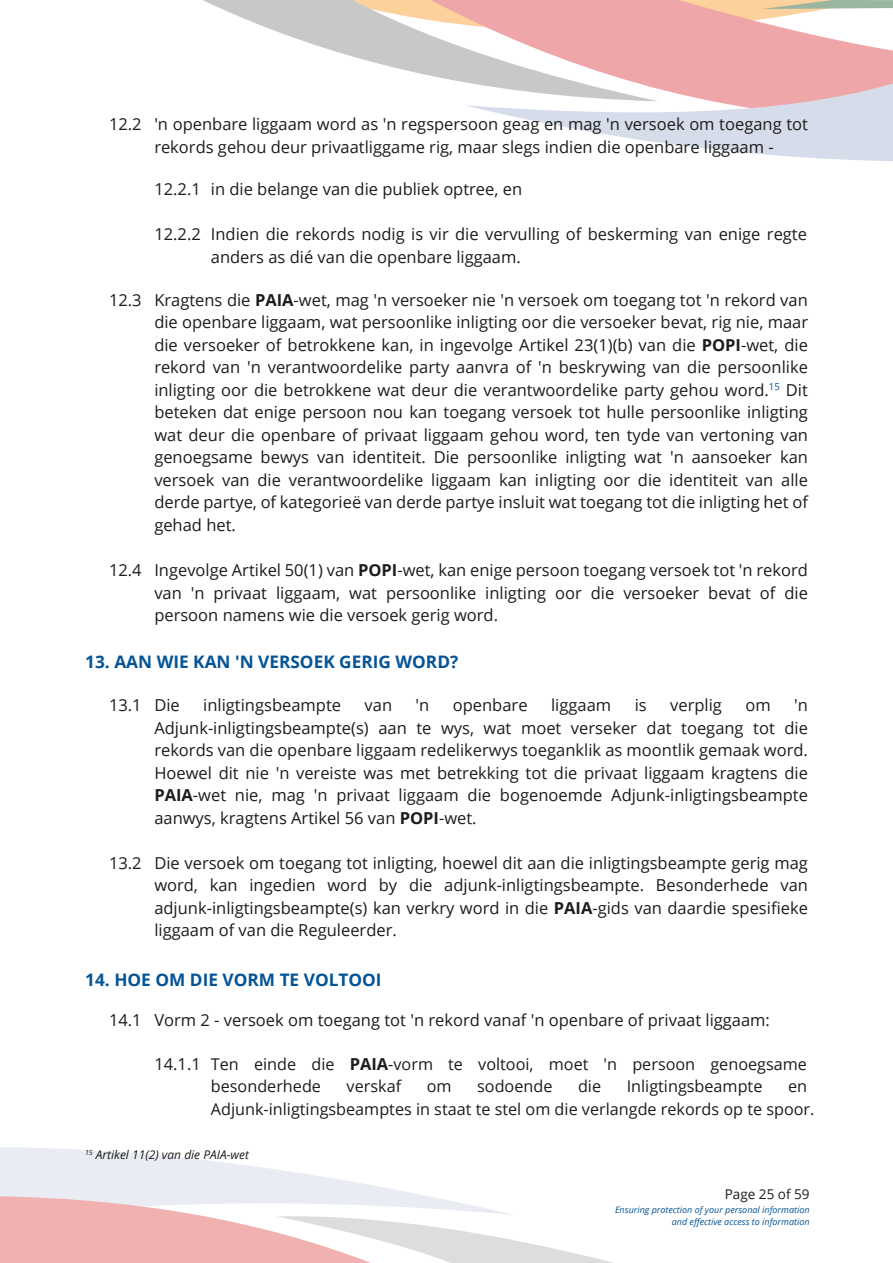
<style>
.page{position:relative;width:893px;height:1263px;background:#fff}
.page>*{position:absolute;margin:0;border:0;box-sizing:border-box;transform-origin:0 0}
.t1{font:700 17.25px "Open Sans";color:#045496}
.t2{font:16.5px/22.5px "Open Sans";color:#1c1c1b;text-align:justify}
.t3{font:16.2px/22.5px "Open Sans";color:#1c1c1b}
.t4{font:13.5px "Open Sans";color:#1c1c1b}
.t5{font:italic 12px "Open Sans";color:#1c1c1b}
.t6{font:italic 9px/12px "Open Sans";color:#025495;text-align:right}
.s1{font-weight:700}
.s2{font-size:16.5px}
.s3{font-weight:700;font-size:16.5px}
</style>
<div class="page">
<svg style="left:659px;top:0;width:234px;height:83px;fill:#efa6a9"></svg>
<svg style="left:203px;top:0;width:456px;height:83px"></svg>
<svg style="left:466px;top:83px;width:427px;height:78px"></svg>
<svg style="left:0;top:1147px;width:614px;height:116px"></svg>
<p class="t2" style="left:154px;top:114px;width:655px;text-indent:-45px">12.2 'n openbare liggaam word as 'n regspersoon geag en mag 'n versoek om toegang tot rekords gehou deur privaatliggame rig, maar slegs indien die openbare liggaam -</p>
<p class="t2" style="left:109px;top:290px;width:34px">12.3</p>
<p class="t2" style="left:109px;top:560px;width:34px">12.4</p>
<p class="t2" style="left:154px;top:180px;width:48px">12.2.1</p>
<p class="t2" style="left:154px;top:225px;width:48px">12.2.2</p>
<p class="t2" style="left:211px;top:180px;width:313px">in die belange van die publiek optree, en</p>
<p class="t2" style="left:211px;top:225px;width:598px">Indien die rekords nodig is vir die vervulling of beskerming van enige regte anders as diÈ van die openbare liggaam.</p>
<p class="t2" style="left:154px;top:290px;width:655px">Kragtens die <span class="s1">PAIA</span>-wet, mag 'n versoeker nie 'n versoek om toegang tot 'n rekord van die openbare liggaam, wat persoonlike inligting oor die versoeker bevat, rig nie, maar die versoeker of betrokkene kan, in ingevolge Artikel 23(1)(b) van die <span class="s1">POPI</span>-wet, die rekord van 'n verantwoordelike party aanvra of 'n beskrywing van die persoonlike inligting oor die betrokkene wat deur die verantwoordelike party gehou word.<sup>15</sup> Dit beteken dat enige persoon nou kan toegang versoek tot hulle persoonlike inligting wat deur die openbare of privaat liggaam gehou word, ten tyde van vertoning van genoegsame bewys van identiteit. Die persoonlike inligting wat 'n aansoeker kan versoek van die verantwoordelike liggaam kan inligting oor die identiteit van alle derde partye, of kategorieÎ van derde partye insluit wat toegang tot die inligting het of gehad het.</p>
<p class="t2" style="left:154px;top:560px;width:655px">Ingevolge Artikel 50(1) van <span class="s1">POPI</span>-wet, kan enige persoon toegang versoek tot 'n rekord van 'n privaat liggaam, wat persoonlike inligting oor die versoeker bevat of die persoon namens wie die versoek gerig word.</p>
<p class="t1" style="left:85px;top:654px;width:375px">13. AAN WIE KAN 'N VERSOEK GERIG WORD?</p>
<p class="t2" style="left:109px;top:695px;width:34px">13.1</p>
<p class="t2" style="left:109px;top:853px;width:34px">13.2</p>
<p class="t2" style="left:154px;top:695px;width:27px">Die</p>
<p class="t2" style="left:203px;top:695px;width:139px">inligtingsbeampte</p>
<p class="t2" style="left:365px;top:695px;width:29px">van</p>
<p class="t2" style="left:416px;top:695px;width:15px">'n</p>
<p class="t2" style="left:453px;top:695px;width:76px">openbare</p>
<p class="t2" style="left:551px;top:695px;width:62px">liggaam</p>
<p class="t2" style="left:635px;top:695px;width:14px">is</p>
<p class="t2" style="left:670px;top:695px;width:53px">verplig</p>
<p class="t2" style="left:745px;top:695px;width:27px">om</p>
<p class="t2" style="left:154px;top:695px;width:655px;text-indent:640px">'n Adjunk-inligtingsbeampte(s) aan te wys, wat moet verseker dat toegang tot die rekords van die openbare liggaam redelikerwys toeganklik as moontlik gemaak word.<br>Hoewel dit nie 'n vereiste was met betrekking tot die privaat liggaam kragtens die <span class="s1">PAIA</span>-wet nie, mag 'n privaat liggaam die bogenoemde Adjunk-inligtingsbeampte aanwys, kragtens Artikel 56 van <span class="s1">POPI</span>-wet.</p>
<p class="t2" style="left:154px;top:853px;width:655px">Die versoek om toegang tot inligting, hoewel dit aan die inligtingsbeampte gerig mag word, kan ingedien word by die adjunk-inligtingsbeampte. Besonderhede van adjunk-inligtingsbeampte(s) kan verkry word in die <span class="s1">PAIA</span>-gids van daardie spesifieke liggaam of van die Reguleerder.</p>
<p class="t1" style="left:85px;top:973px;width:298px">14. HOE OM DIE VORM TE VOLTOOI</p>
<p class="t2" style="left:109px;top:1011px;width:662px">14.1 Vorm 2 - versoek om toegang tot 'n rekord vanaf 'n openbare of privaat liggaam:</p>
<p class="t3" style="left:211px;top:1054px;width:598px;text-indent:-57px"><span class="s2">14.1.1</span> Ten einde die <span class="s3">PAIA</span>-vorm te voltooi, moet 'n persoon genoegsame besonderhede</p>
<p class="t3" style="left:347px;top:1077px;width:56px">verskaf</p>
<p class="t3" style="left:427px;top:1077px;width:26px">om</p>
<p class="t3" style="left:477px;top:1077px;width:77px">sodoende</p>
<p class="t3" style="left:578px;top:1077px;width:25px">die</p>
<p class="t3" style="left:627px;top:1077px;width:137px">Inligtingsbeampte</p>
<p class="t3" style="left:211px;top:1077px;width:605px;text-indent:577px">en<br>Adjunk-inligtingsbeamptes in staat te stel om die verlangde rekords op te spoor.</p>
<p class="t5" style="left:85px;top:1150px;width:165px"><sup>15</sup> Artikel 11(2) van die PAIA-wet</p>
<p class="t4" style="left:725px;top:1188px;width:86px">Page 25 of 59</p>
<p class="t6" style="left:615px;top:1205px;width:196px">Ensuring protection of your personal information and effective access to information</p>
</div>
